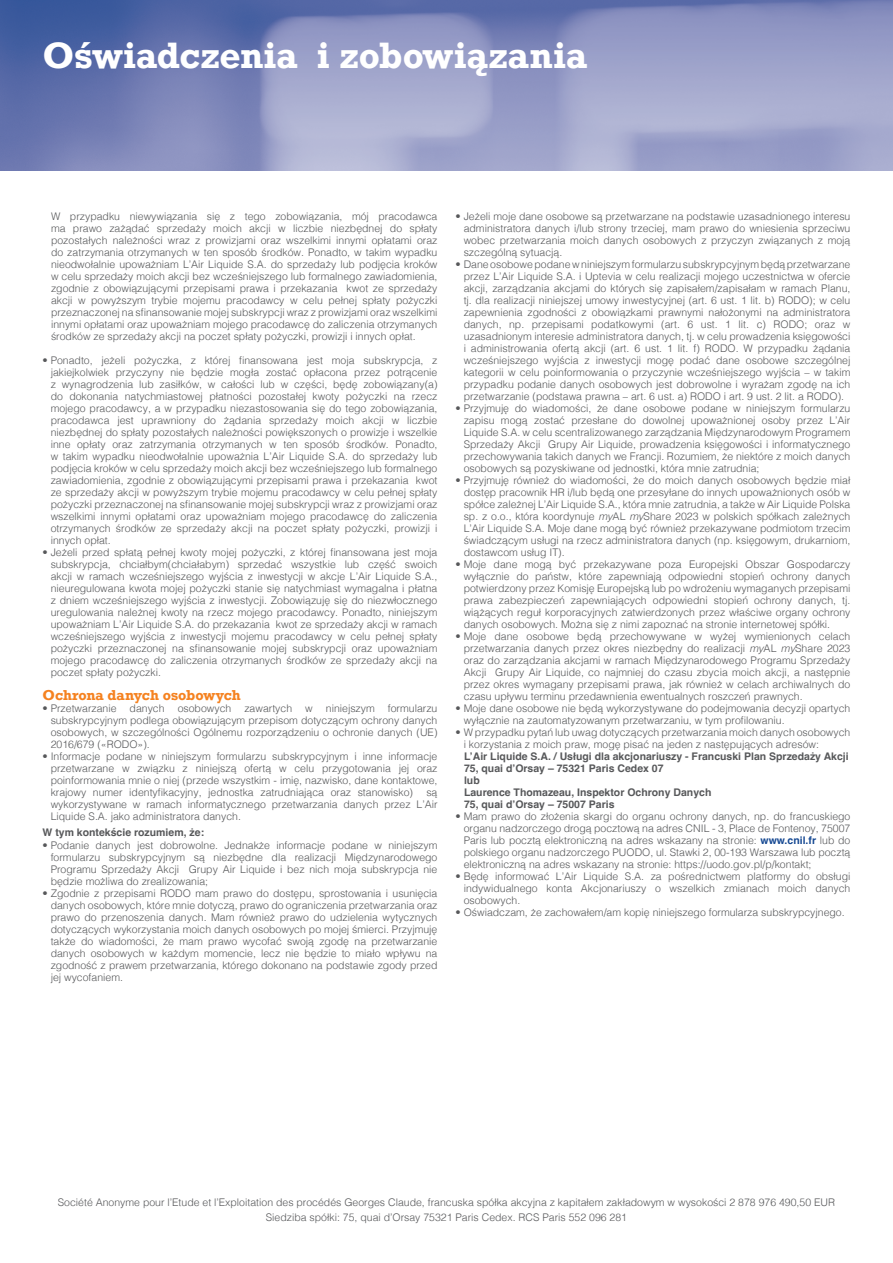
<style>
.page{position:relative;width:893px;height:1263px;background:#fff}
.page>*{position:absolute;margin:0;border:0;box-sizing:border-box;transform-origin:0 0}
.t1{font:700 34.5px "Rockwell";color:#fff}
.SOus_titre_orange{font:700 13.5px "Rockwell";color:#f58220}
.TXT_Verso{font:300 10.5px/12px "Helvetica";color:#57585a;text-align:justify}
.TXT_Verso-2{font:700 10.5px "Helvetica";color:#57585a}
.s1{font-style:italic}
.s2{font-weight:700;color:#154892}
</style>
<div class="page">
<img style="left:0;top:0;width:893px;height:170px">
<p class="t1" style="left:43px;top:33px;width:547px">Oświadczenia i zobowiązania</p>
<p class="TXT_Verso" style="left:51px;top:210px;width:388px">W przypadku niewywiązania się z tego zobowiązania, mój pracodawca ma prawo zażądać sprzedaży moich akcji w liczbie niezbędnej do spłaty pozostałych należności wraz z prowizjami oraz wszelkimi innymi opłatami oraz do zatrzymania otrzymanych w ten sposób środków. Ponadto, w takim wypadku nieodwołalnie upoważniam L’Air Liquide S.A. do sprzedaży lub podjęcia kroków w celu sprzedaży moich akcji bez wcześniejszego lub formalnego zawiadomienia, zgodnie z obowiązującymi przepisami prawa i przekazania kwot ze sprzedaży akcji w powyższym trybie mojemu pracodawcy w celu pełnej spłaty pożyczki przeznaczonej na sfinansowanie mojej subskrypcji wraz z prowizjami oraz wszelkimi innymi opłatami oraz upoważniam mojego pracodawcę do zaliczenia otrzymanych środków ze sprzedaży akcji na poczet spłaty pożyczki, prowizji i innych opłat.</p>
<p class="TXT_Verso" style="left:51px;top:354px;width:388px;text-indent:-8px">• Ponadto, jeżeli pożyczka, z której finansowana jest moja subskrypcja, z jakiejkolwiek przyczyny nie będzie mogła zostać opłacona przez potrącenie z wynagrodzenia lub zasiłków, w całości lub w części, będę zobowiązany(a) do dokonania natychmiastowej płatności pozostałej kwoty pożyczki na rzecz mojego pracodawcy, a w przypadku niezastosowania się do tego zobowiązania, pracodawca jest uprawniony do żądania sprzedaży moich akcji w liczbie niezbędnej do spłaty pozostałych należności powiększonych o prowizje i wszelkie inne opłaty oraz zatrzymania otrzymanych w ten sposób środków. Ponadto, w takim wypadku nieodwołalnie upoważnia L’Air Liquide S.A. do sprzedaży lub podjęcia kroków w celu sprzedaży moich akcji bez wcześniejszego lub formalnego zawiadomienia, zgodnie z obowiązującymi przepisami prawa i przekazania kwot ze sprzedaży akcji w powyższym trybie mojemu pracodawcy w celu pełnej spłaty pożyczki przeznaczonej na sfinansowanie mojej subskrypcji wraz z prowizjami oraz wszelkimi innymi opłatami oraz upoważniam mojego pracodawcę do zaliczenia otrzymanych środków ze sprzedaży akcji na poczet spłaty pożyczki, prowizji i innych opłat.</p>
<p class="TXT_Verso" style="left:51px;top:546px;width:388px;text-indent:-8px">• Jeżeli przed spłatą pełnej kwoty mojej pożyczki, z której finansowana jest moja subskrypcja, chciałbym(chciałabym) sprzedać wszystkie lub część swoich akcji w ramach wcześniejszego wyjścia z inwestycji w akcje L’Air Liquide S.A., nieuregulowana kwota mojej pożyczki stanie się natychmiast wymagalna i płatna z dniem wcześniejszego wyjścia z inwestycji. Zobowiązuję się do niezwłocznego uregulowania należnej kwoty na rzecz mojego pracodawcy. Ponadto, niniejszym upoważniam L’Air Liquide S.A. do przekazania kwot ze sprzedaży akcji w ramach wcześniejszego wyjścia z inwestycji mojemu pracodawcy w celu pełnej spłaty pożyczki przeznaczonej na sfinansowanie mojej subskrypcji oraz upoważniam mojego pracodawcę do zaliczenia otrzymanych środków ze sprzedaży akcji na poczet spłaty pożyczki.</p>
<p class="SOus_titre_orange" style="left:43px;top:686px;width:200px">Ochrona danych osobowych</p>
<p class="TXT_Verso" style="left:51px;top:702px;width:388px;text-indent:-8px">• Przetwarzanie danych osobowych zawartych w niniejszym formularzu subskrypcyjnym podlega obowiązującym przepisom dotyczącym ochrony danych osobowych, w szczególności Ogólnemu rozporządzeniu o ochronie danych (UE)<br>2016/679 («RODO»).</p>
<p class="TXT_Verso" style="left:51px;top:750px;width:388px;text-indent:-8px">• Informacje podane w niniejszym formularzu subskrypcyjnym i inne informacje przetwarzane w związku z niniejszą ofertą w celu przygotowania jej oraz poinformowania mnie o niej (przede wszystkim - imię, nazwisko, dane kontaktowe, krajowy numer identyfikacyjny, jednostka zatrudniająca oraz stanowisko)</p>
<p class="TXT_Verso" style="left:51px;top:786px;width:388px;text-indent:376px">są wykorzystywane w ramach informatycznego przetwarzania danych przez L’Air Liquide S.A. jako administratora danych.</p>
<p class="TXT_Verso-2" style="left:43px;top:826px;width:163px">W tym kontekście rozumiem, że:</p>
<p class="TXT_Verso" style="left:51px;top:838px;width:388px;text-indent:-8px">• Podanie danych jest dobrowolne. Jednakże informacje podane w niniejszym formularzu subskrypcyjnym są niezbędne dla realizacji Międzynarodowego Programu Sprzedaży Akcji Grupy Air Liquide i bez nich moja subskrypcja nie będzie możliwa do zrealizowania;</p>
<p class="TXT_Verso" style="left:51px;top:886px;width:388px;text-indent:-8px">• Zgodnie z przepisami RODO mam prawo do dostępu, sprostowania i usunięcia danych osobowych, które mnie dotyczą, prawo do ograniczenia przetwarzania oraz prawo do przenoszenia danych. Mam również prawo do udzielenia wytycznych dotyczących wykorzystania moich danych osobowych po mojej śmierci. Przyjmuję także do wiadomości, że mam prawo wycofać swoją zgodę na przetwarzanie danych osobowych w każdym momencie, lecz nie będzie to miało wpływu na zgodność z prawem przetwarzania, którego dokonano na podstawie zgody przed jej wycofaniem.</p>
<p class="TXT_Verso" style="left:464px;top:210px;width:388px;text-indent:-8px">• Jeżeli moje dane osobowe są przetwarzane na podstawie uzasadnionego interesu administratora danych i/lub strony trzeciej, mam prawo do wniesienia sprzeciwu wobec przetwarzania moich danych osobowych z przyczyn związanych z moją szczególną sytuacją.</p>
<p class="TXT_Verso" style="left:464px;top:258px;width:388px;text-indent:-8px">• Dane osobowe podane w niniejszym formularzu subskrypcyjnym będą przetwarzane przez L’Air Liquide S.A. i Uptevia w celu realizacji mojego uczestnictwa w ofercie akcji, zarządzania akcjami do których się zapisałem/zapisałam w ramach Planu, tj. dla realizacji niniejszej umowy inwestycyjnej (art. 6 ust. 1 lit. b) RODO); w celu zapewnienia zgodności z obowiązkami prawnymi nałożonymi na administratora danych, np. przepisami podatkowymi (art. 6 ust. 1 lit. c) RODO; oraz w uzasadnionym interesie administratora danych, tj. w celu prowadzenia księgowości i administrowania ofertą akcji (art. 6 ust. 1 lit. f) RODO. W przypadku żądania wcześniejszego wyjścia z inwestycji mogę podać dane osobowe szczególnej kategorii w celu poinformowania o przyczynie wcześniejszego wyjścia – w takim przypadku podanie danych osobowych jest dobrowolne i wyrażam zgodę na ich przetwarzanie (podstawa prawna – art. 6 ust. a) RODO i art. 9 ust. 2 lit. a RODO).</p>
<p class="TXT_Verso" style="left:464px;top:402px;width:388px;text-indent:-8px">• Przyjmuję do wiadomości, że dane osobowe podane w niniejszym formularzu zapisu mogą zostać przesłane do dowolnej upoważnionej osoby przez L’Air Liquide S.A. w celu scentralizowanego zarządzania Międzynarodowym Programem Sprzedaży Akcji Grupy Air Liquide, prowadzenia księgowości i informatycznego przechowywania takich danych we Francji. Rozumiem, że niektóre z moich danych osobowych są pozyskiwane od jednostki, która mnie zatrudnia;</p>
<p class="TXT_Verso" style="left:464px;top:474px;width:388px;text-indent:-8px">• Przyjmuję również do wiadomości, że do moich danych osobowych będzie miał dostęp pracownik HR i/lub będą one przesyłane do innych upoważnionych osób w spółce zależnej L’Air Liquide S.A., która mnie zatrudnia, a także w Air Liquide Polska sp. z o.o., która koordynuje <span class="s1">my</span>AL <span class="s1">my</span>Share 2023 w polskich spółkach zależnych L’Air Liquide S.A. Moje dane mogą być również przekazywane podmiotom trzecim świadczącym usługi na rzecz administratora danych (np. księgowym, drukarniom, dostawcom usług IT).</p>
<p class="TXT_Verso" style="left:464px;top:558px;width:388px;text-indent:-8px">• Moje dane mogą być przekazywane poza Europejski Obszar Gospodarczy wyłącznie do państw, które zapewniają odpowiedni stopień ochrony danych potwierdzony przez Komisję Europejską lub po wdrożeniu wymaganych przepisami prawa zabezpieczeń zapewniających odpowiedni stopień ochrony danych, tj. wiążących reguł korporacyjnych zatwierdzonych przez właściwe organy ochrony danych osobowych. Można się z nimi zapoznać na stronie internetowej spółki.</p>
<p class="TXT_Verso" style="left:464px;top:630px;width:388px;text-indent:-8px">• Moje dane osobowe będą przechowywane w wyżej wymienionych celach przetwarzania danych przez okres niezbędny do realizacji <span class="s1">my</span>AL <span class="s1">my</span>Share 2023 oraz do zarządzania akcjami w ramach Międzynarodowego Programu Sprzedaży Akcji Grupy Air Liquide, co najmniej do czasu zbycia moich akcji, a następnie przez okres wymagany przepisami prawa, jak również w celach archiwalnych do czasu upływu terminu przedawnienia ewentualnych roszczeń prawnych.</p>
<p class="TXT_Verso" style="left:464px;top:702px;width:388px;text-indent:-8px">• Moje dane osobowe nie będą wykorzystywane do podejmowania decyzji opartych wyłącznie na zautomatyzowanym przetwarzaniu, w tym profilowaniu.</p>
<p class="TXT_Verso" style="left:464px;top:726px;width:388px;text-indent:-8px">• W przypadku pytań lub uwag dotyczących przetwarzania moich danych osobowych i korzystania z moich praw, mogę pisać na jeden z następujących adresów:</p>
<p class="TXT_Verso-2" style="left:464px;top:750px;width:386px">L’Air Liquide S.A. / Usługi dla akcjonariuszy - Francuski Plan Sprzedaży Akcji</p>
<p class="TXT_Verso-2" style="left:464px;top:762px;width:201px">75, quai d’Orsay – 75321 Paris Cedex 07</p>
<p class="TXT_Verso-2" style="left:464px;top:774px;width:17px">lub</p>
<p class="TXT_Verso-2" style="left:464px;top:786px;width:249px">Laurence Thomazeau, Inspektor Ochrony Danych</p>
<p class="TXT_Verso-2" style="left:464px;top:798px;width:152px">75, quai d’Orsay – 75007 Paris</p>
<p class="TXT_Verso" style="left:464px;top:810px;width:388px;text-indent:-8px">• Mam prawo do złożenia skargi do organu ochrony danych, np. do francuskiego organu nadzorczego drogą pocztową na adres CNIL - 3, Place de Fontenoy, 75007<br>Paris lub pocztą elektroniczną na adres wskazany na stronie: <span class="s2">www.cnil.fr</span> lub do polskiego organu nadzorczego PUODO, ul. Stawki 2, 00-193 Warszawa lub pocztą elektroniczną na adres wskazany na stronie: https://uodo.gov.pl/p/kontakt;</p>
<p class="TXT_Verso" style="left:464px;top:870px;width:388px;text-indent:-8px">• Będę informować L’Air Liquide S.A. za pośrednictwem platformy do obsługi indywidualnego konta Akcjonariuszy o wszelkich zmianach moich danych osobowych.</p>
<p class="TXT_Verso" style="left:455px;top:906px;width:391px">• Oświadczam, że zachowałem/am kopię niniejszego formularza subskrypcyjnego.</p>
<p class="TXT_Verso" style="left:58px;top:1195px;width:779px">Société Anonyme pour l’Etude et l’Exploitation des procédés Georges Claude, francuska spółka akcyjna z kapitałem zakładowym w wysokości 2 878 976 490,50 EUR</p>
<p class="TXT_Verso" style="left:266px;top:1210px;width:363px">Siedziba spółki: 75, quai d’Orsay 75321 Paris Cedex. RCS Paris 552 096 281</p>
</div>
